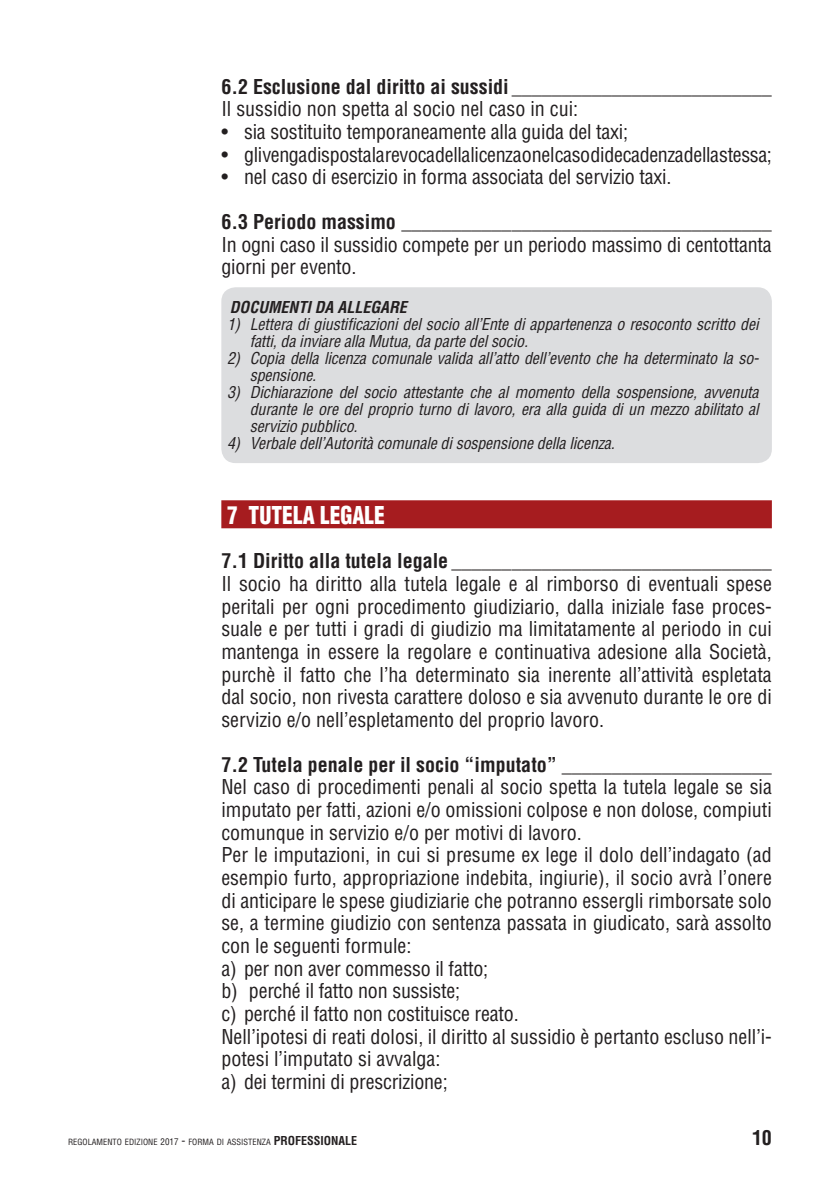
<style>
.page{position:relative;width:840px;height:1191px;background:#fff}
.page>*{position:absolute;margin:0;border:0;box-sizing:border-box;transform-origin:0 0}
.AREE{font:900 condensed 24px "Helvetica LT Std";color:#fff;scale:.9 1}
.TESTO{font:condensed 20px/22.6px "Helvetica LT Std";color:#231f20;text-align:justify}
.TESTO_con_rientri{font:condensed 20px "Helvetica LT Std";letter-spacing:-.01em;color:#231f20}
.TITOLETTI{font:700 condensed 20px "Helvetica LT Std";color:#231f20}
.allegato_TEST_punti{font:italic condensed 16px/17px "Helvetica LT Std";letter-spacing:-.01em;color:#231f20}
.allegati{font:italic 700 condensed 16px "Helvetica LT Std";color:#231f20}
.t1{font:condensed 8.4px "Helvetica LT Std";color:#231f20}
.s1{font-size:9px}
.s2{font-size:12px}
.s3{font-weight:700;font-size:12px}
</style>
<div class="page">
<div style="left:221px;top:500px;width:550px;height:28px;background:#a61c1f"></div>
<div style="left:221px;top:287px;width:550px;height:176px;background:#dcdddf;border-radius:14px"></div>
<p class="TITOLETTI" style="left:221px;top:74px;width:551px">6.2 Esclusione dal diritto ai sussidi __________________________</p>
<p class="TESTO" style="left:221px;top:98px;width:358px">Il sussidio non spetta al socio nel caso in cui:</p>
<p class="TESTO_con_rientri" style="left:221px;top:119px;width:408px">• sia sostituito temporaneamente alla guida del taxi;</p>
<p class="TESTO_con_rientri" style="left:221px;top:142px;width:551px">• gli venga disposta la revoca della licenza o nel caso di decadenza della stessa;</p>
<p class="TESTO_con_rientri" style="left:221px;top:165px;width:451px">• nel caso di esercizio in forma associata del servizio taxi.</p>
<p class="TITOLETTI" style="left:221px;top:209px;width:551px">6.3 Periodo massimo _____________________________________</p>
<p class="TESTO" style="left:221px;top:233px;width:551px">In ogni caso il sussidio compete per un periodo massimo di centottanta giorni per evento.</p>
<p class="allegati" style="left:230px;top:297px;width:178px">DOCUMENTI DA ALLEGARE</p>
<p class="allegato_TEST_punti" style="left:249px;top:316px;width:510px;text-indent:-23px">1) Lettera di giustificazioni del socio all’Ente di appartenenza o resoconto scritto dei fatti, da inviare alla Mutua, da parte del socio.</p>
<p class="allegato_TEST_punti" style="left:249px;top:350px;width:510px;text-indent:-23px">2) Copia della licenza comunale valida all’atto dell’evento che ha determinato la so&shy;spensione.</p>
<p class="allegato_TEST_punti" style="left:249px;top:384px;width:510px;text-align:justify;text-indent:-23px">3) Dichiarazione del socio attestante che al momento della sospensione, avvenuta durante le ore del proprio turno di lavoro, era alla guida di un mezzo abilitato al servizio pubblico.</p>
<p class="allegato_TEST_punti" style="left:227px;top:435px;width:389px">4) Verbale dell’Autorità comunale di sospensione della licenza.</p>
<p class="AREE" style="left:227px;top:500px;width:177px">7 TUTELA LEGALE</p>
<p class="TITOLETTI" style="left:221px;top:548px;width:551px">7.1 Diritto alla tutela legale ________________________________</p>
<p class="TESTO" style="left:221px;top:572px;width:551px">Il socio ha diritto alla tutela legale e al rimborso di eventuali spese peritali per ogni procedimento giudiziario, dalla iniziale fase proces&shy;suale e per tutti i gradi di giudizio ma limitatamente al periodo in cui mantenga in essere la regolare e continuativa adesione alla Società, purchè il fatto che l’ha determinato sia inerente all’attività espletata dal socio, non rivesta carattere doloso e sia avvenuto durante le ore di servizio e/o nell’espletamento del proprio lavoro.</p>
<p class="TITOLETTI" style="left:221px;top:752px;width:551px">7.2 Tutela penale per il socio “imputato” _____________________</p>
<p class="TESTO" style="left:221px;top:775px;width:552px">Nel caso di procedimenti penali al socio spetta la tutela legale se sia imputato per fatti, azioni e/o omissioni colpose e non dolose, compiuti comunque in servizio e/o per motivi di lavoro.</p>
<p class="TESTO" style="left:221px;top:843px;width:552px">Per le imputazioni, in cui si presume ex lege il dolo dell’indagato (ad esempio furto, appropriazione indebita, ingiurie), il socio avrà l’onere di anticipare le spese giudiziarie che potranno essergli rimborsate solo se, a termine giudizio con sentenza passata in giudicato, sarà assolto con le seguenti formule:</p>
<p class="TESTO_con_rientri" style="left:221px;top:955px;width:268px">a) per non aver commesso il fatto;</p>
<p class="TESTO_con_rientri" style="left:221px;top:978px;width:240px">b) perché il fatto non sussiste;</p>
<p class="TESTO_con_rientri" style="left:221px;top:1001px;width:298px">c) perché il fatto non costituisce reato.</p>
<p class="TESTO" style="left:221px;top:1025px;width:551px">Nell’ipotesi di reati dolosi, il diritto al sussidio è pertanto escluso nell’i&shy;potesi l’imputato si avvalga:</p>
<p class="TESTO_con_rientri" style="left:221px;top:1069px;width:228px">a) dei termini di prescrizione;</p>
<p class="t1" style="left:68px;top:1136px;width:290px">REGOLAMENTO EDIZIONE <span class="s1">2017</span> <span class="s2">-</span> FORMA DI ASSISTENZA <span class="s3">PROFESSIONALE</span></p>
<p class="TITOLETTI" style="left:751px;top:1125px;width:21px">10</p>
</div>
